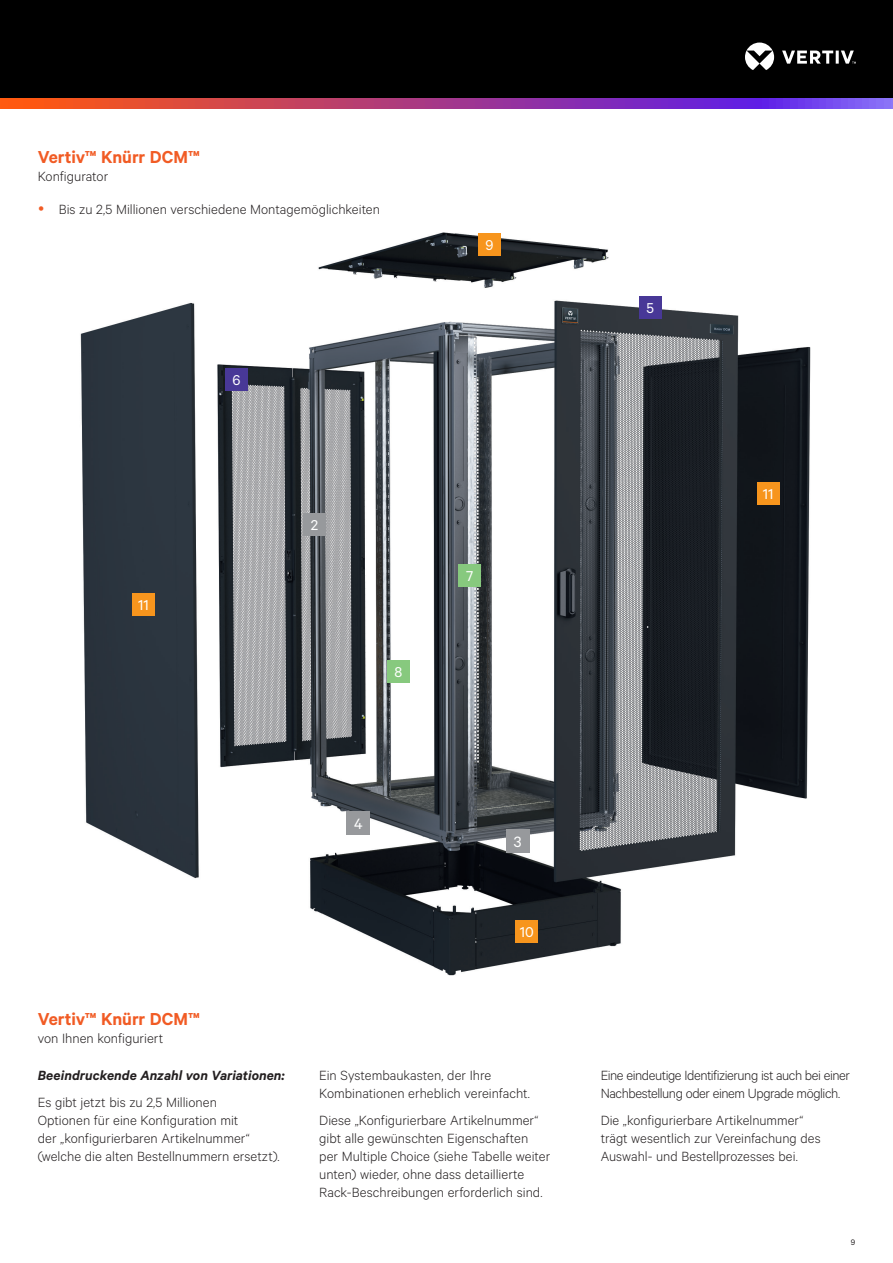
<style>
.page{position:relative;width:893px;height:1263px;background:#fff}
.page>*{position:absolute;margin:0;border:0;box-sizing:border-box;transform-origin:0 0}
.Vertiv_Orange_Main_H{font:600 19.5px "Calibre";letter-spacing:-.005em;color:#f15b24}
.t1{font:16.8px "Calibre";color:#fff}
.t2{font:16.05px "Calibre";color:#fff}
.Vertiv_Body_Text{font:300 15px/18px "Calibre";color:#231f20}
.Vertiv_Body_Text-2{font:300 15px/18px "Calibre";letter-spacing:-.03em;color:#231f20}
.t3{font:italic 600 15px "Calibre";letter-spacing:.005em;color:#231f20}
.Vertiv_Orange_Main_H-2{font:300 15px "Calibre";color:#231f20}
.t4{font:9px "Calibre";color:#231f20}
</style>
<div class="page">
<div style="left:0;top:0;width:893px;height:108px;background:#000"></div>
<svg style="left:745px;top:43px;width:111px;height:27px"></svg>
<svg style="left:0;top:98px;width:893px;height:11px;background:#a83e89"></svg>
<img style="left:80px;top:232px;width:731px;height:744px">
<div style="left:303px;top:514px;width:22px;height:22px;background:#97999c"></div>
<div style="left:639px;top:296px;width:22px;height:22px;background:#483897"></div>
<div style="left:225px;top:368px;width:23px;height:23px;background:#483897"></div>
<div style="left:459px;top:565px;width:22px;height:22px;background:#87c97e"></div>
<div style="left:387px;top:661px;width:23px;height:22px;background:#87c97e"></div>
<div style="left:478px;top:233px;width:23px;height:23px;background:#f7951d"></div>
<div style="left:516px;top:920px;width:22px;height:22px;background:#f7951d"></div>
<div style="left:132px;top:593px;width:23px;height:23px;background:#f7951d"></div>
<div style="left:757px;top:482px;width:22px;height:23px;background:#f7951d"></div>
<div style="left:347px;top:812px;width:23px;height:23px;background:#97999c"></div>
<div style="left:506px;top:830px;width:23px;height:23px;background:#97999c"></div>
<p class="Vertiv_Orange_Main_H" style="left:38px;top:145px;width:164px">Vertiv™ Knürr DCM™</p>
<p class="Vertiv_Orange_Main_H-2" style="left:38px;top:168px;width:72px">Konfigurator</p>
<p class="Vertiv_Body_Text" style="left:59px;top:199px;width:323px">Bis zu 2,5 Millionen verschiedene Montagemöglichkeiten</p>
<p class="t2" style="left:138px;top:595px;width:12px">11</p>
<p class="t2" style="left:233px;top:370px;width:10px">6</p>
<p class="t2" style="left:311px;top:516px;width:9px">2</p>
<p class="t2" style="left:395px;top:663px;width:9px">8</p>
<p class="t2" style="left:486px;top:235px;width:10px">9</p>
<p class="t2" style="left:466px;top:567px;width:9px">7</p>
<p class="t2" style="left:646px;top:298px;width:9px">5</p>
<p class="t2" style="left:763px;top:484px;width:12px">11</p>
<p class="Vertiv_Orange_Main_H" style="left:38px;top:1007px;width:164px">Vertiv™ Knürr DCM™</p>
<p class="Vertiv_Orange_Main_H-2" style="left:38px;top:1029px;width:127px">von Ihnen konfiguriert</p>
<p class="t3" style="left:38px;top:1066px;width:248px">Beeindruckende Anzahl von Variationen:</p>
<p class="Vertiv_Body_Text" style="left:38px;top:1093px;width:243px">Es gibt jetzt bis zu 2,5 Millionen<br>Optionen für eine Konfiguration mit<br>der „konfigurierbaren Artikelnummer“ (welche die alten Bestellnummern ersetzt).</p>
<p class="t1" style="left:354px;top:814px;width:10px">4</p>
<p class="t1" style="left:514px;top:832px;width:9px">3</p>
<p class="t2" style="left:520px;top:922px;width:15px">10</p>
<p class="Vertiv_Body_Text" style="left:319px;top:1066px;width:212px">Ein Systembaukasten, der Ihre<br>Kombinationen erheblich vereinfacht.</p>
<p class="Vertiv_Body_Text" style="left:319px;top:1111px;width:232px">Diese „Konfigurierbare Artikelnummer“ gibt alle gewünschten Eigenschaften per Multiple Choice (siehe Tabelle weiter unten) wieder, ohne dass detaillierte Rack-Beschreibungen erforderlich sind.</p>
<p class="Vertiv_Body_Text-2" style="left:601px;top:1066px;width:251px">Eine eindeutige Identifizierung ist auch bei einer<br>Nachbestellung oder einem Upgrade möglich.</p>
<p class="Vertiv_Body_Text" style="left:601px;top:1111px;width:221px">Die „konfigurierbare Artikelnummer“ trägt wesentlich zur Vereinfachung des<br>Auswahl- und Bestellprozesses bei.</p>
<p class="t4" style="left:851px;top:1236px;width:6px">9</p>
</div>
